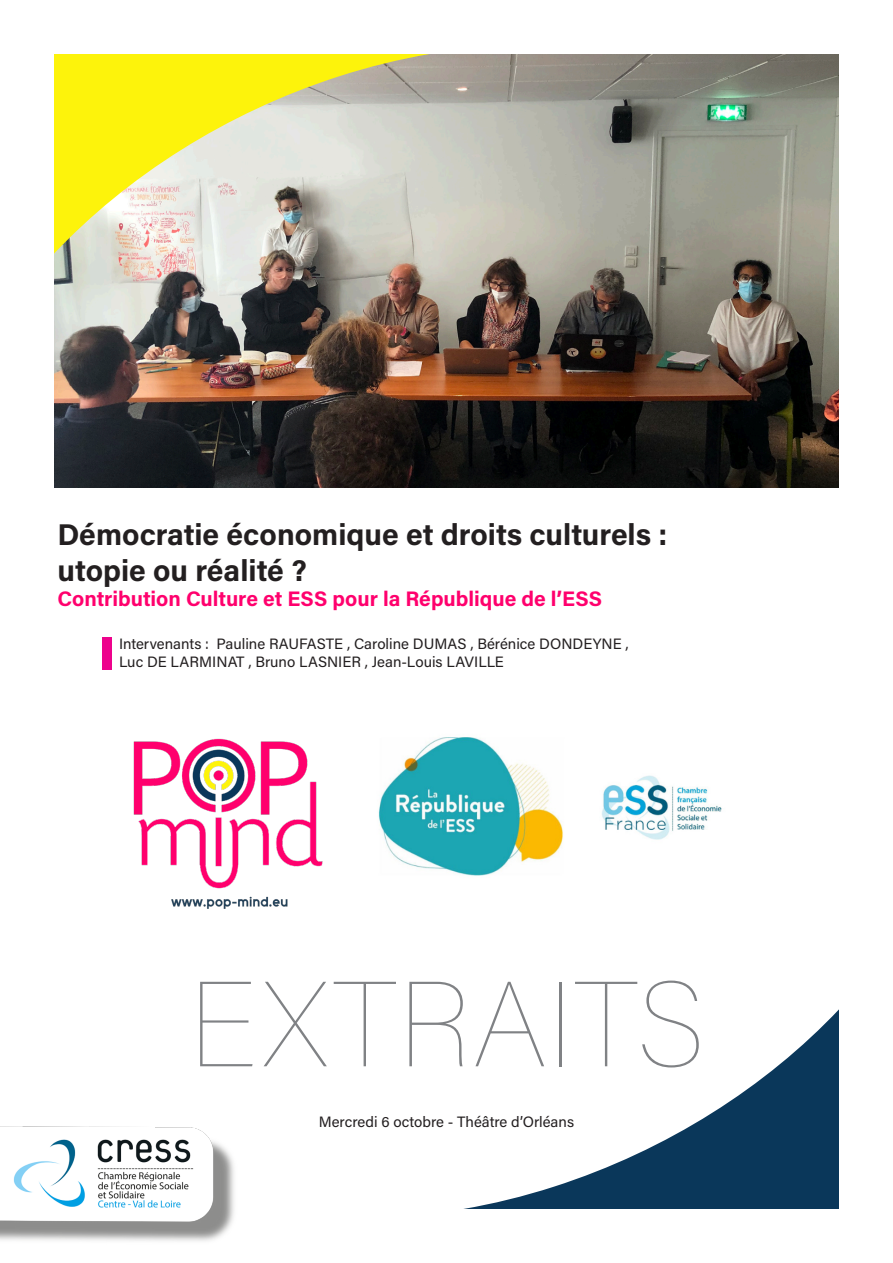
<style>
.page{position:relative;width:893px;height:1263px;background:#fff}
.page>*{position:absolute;margin:0;border:0;box-sizing:border-box;transform-origin:0 0}
.t1{font:100 120px "Acumin Pro";letter-spacing:.02em;color:#808285}
.t2{font:700 30px "Acumin Pro";color:#231f20}
.t3{font:700 21px "Acumin Pro";color:#ff006d}
.t4{font:15px/18px "Acumin Pro";color:#231f20}
</style>
<div class="page">
<img style="left:54px;top:54px;width:785px;height:434px">
<img style="left:133px;top:738px;width:190px;height:171px">
<img style="left:378px;top:737px;width:344px;height:139px">
<div style="left:102px;top:637px;width:9px;height:33px;background:#ed028c"></div>
<svg style="left:54px;top:54px;width:376px;height:200px"></svg>
<svg style="left:463px;top:1009px;width:376px;height:200px"></svg>
<img style="left:0;top:1126px;width:234px;height:115px">
<p class="t2" style="left:57px;top:513px;width:611px">Démocratie économique et droits culturels :</p>
<p class="t2" style="left:57px;top:549px;width:251px">utopie ou réalité ?</p>
<p class="t3" style="left:57px;top:584px;width:546px">Contribution Culture et ESS pour la République de l’ESS</p>
<p class="t4" style="left:119px;top:634px;width:511px">Intervenants : Pauline RAUFASTE , Caroline DUMAS , Bérénice DONDEYNE ,<br>Luc DE LARMINAT , Bruno LASNIER , Jean-Louis LAVILLE</p>
<p class="t1" style="left:189px;top:942px;width:517px">EXTRAITS</p>
<p class="t4" style="left:319px;top:1112px;width:257px">Mercredi 6 octobre - Théâtre d’Orléans</p>
</div>
